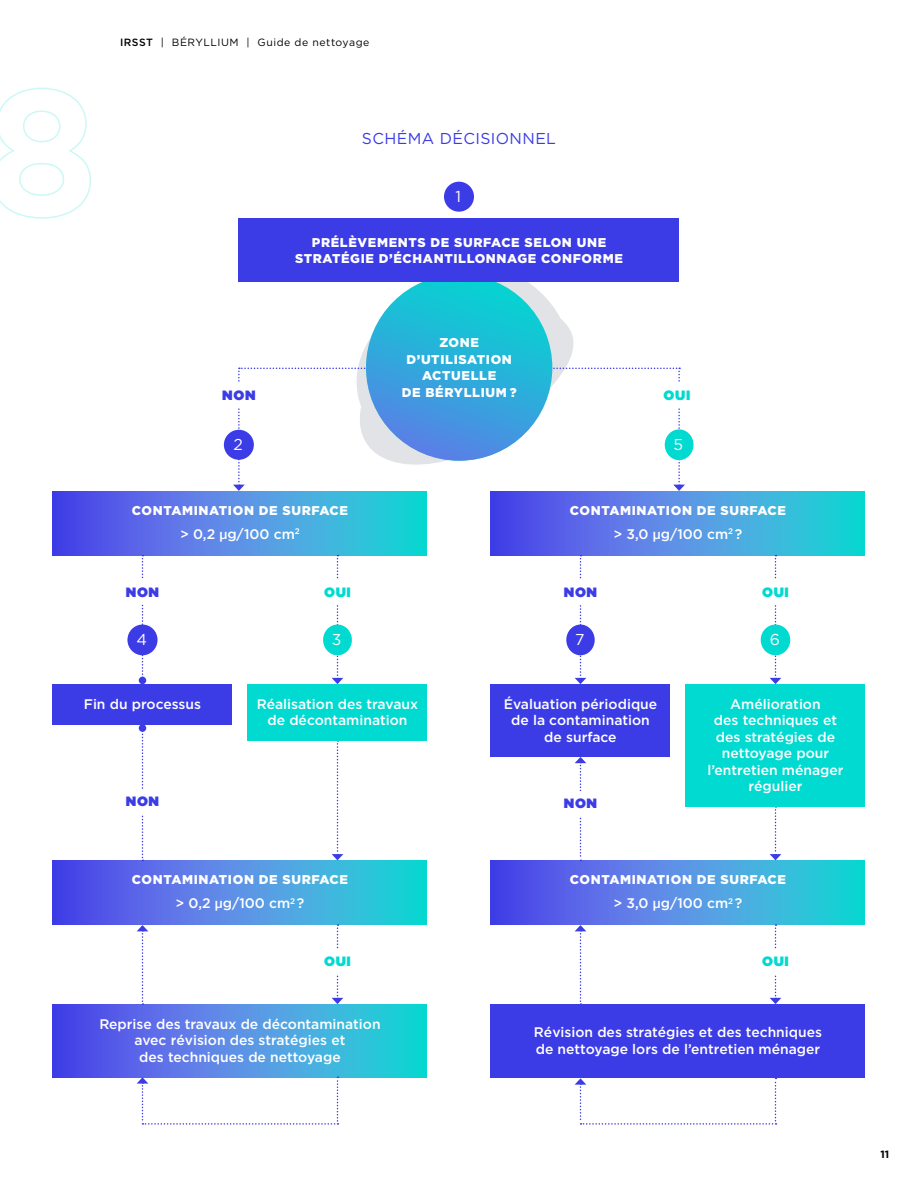
<style>
.page{position:relative;width:918px;height:1188px;background:#fff}
.page>*{position:absolute;margin:0;border:0;box-sizing:border-box;transform-origin:0 0}
.t1{font:15.75px "Gotham HTF";letter-spacing:.025em;color:#3c3ce6}
.t2{font:15.75px "Gotham HTF";color:#fff}
.t3{font:500 13.8px/16.5px "Gotham HTF";color:#fff;text-align:center}
.t4{font:900 13.5px "Gotham HTF";letter-spacing:.05em;color:#3c3ce6}
.t5{font:900 13.5px "Gotham HTF";letter-spacing:.05em;color:#00dad0}
.t6{font:900 12.75px/16.5px "Gotham HTF";letter-spacing:.05em;color:#fff;text-align:center}
.t7{font:10.5px "Gotham HTF";letter-spacing:.05em;color:#000}
.t8{font:700 10.5px "Gotham HTF";color:#000}
.s1{font-weight:500}
.s2{font-family:"Helvetica Neue LT Std"}
</style>
<div class="page">
<svg style="left:0;top:88px;width:91px;height:131px"></svg>
<svg style="left:490px;top:491px;width:375px;height:65px;background:#488ee2"></svg>
<svg style="left:52px;top:1004px;width:375px;height:73px;background:#488fe2"></svg>
<svg style="left:490px;top:860px;width:375px;height:65px;background:#488fe2"></svg>
<svg style="left:339px;top:282px;width:260px;height:183px"></svg>
<svg style="left:233px;top:368px;width:136px;height:123px"></svg>
<svg style="left:542px;top:368px;width:143px;height:123px"></svg>
<svg style="left:142px;top:556px;width:1px;height:121px"></svg>
<div style="left:139px;top:677px;width:7px;height:7px;background:#3c3ce6;border-radius:50%"></div>
<svg style="left:137px;top:925px;width:11px;height:80px"></svg>
<svg style="left:575px;top:925px;width:11px;height:79px"></svg>
<svg style="left:332px;top:556px;width:11px;height:128px"></svg>
<svg style="left:575px;top:555px;width:11px;height:129px"></svg>
<svg style="left:332px;top:741px;width:11px;height:119px"></svg>
<svg style="left:332px;top:925px;width:11px;height:79px"></svg>
<svg style="left:770px;top:555px;width:11px;height:129px"></svg>
<svg style="left:770px;top:807px;width:11px;height:53px"></svg>
<svg style="left:770px;top:924px;width:11px;height:80px"></svg>
<div style="left:52px;top:684px;width:180px;height:40px;background:#3c3ce6"></div>
<div style="left:490px;top:684px;width:180px;height:73px;background:#3c3ce6"></div>
<div style="left:248px;top:684px;width:180px;height:57px;background:#00dad0"></div>
<div style="left:686px;top:684px;width:180px;height:123px;background:#00dad0"></div>
<div style="left:490px;top:1004px;width:376px;height:73px;background:#3c3ce6"></div>
<div style="left:215px;top:383px;width:48px;height:25px;background:#fff"></div>
<div style="left:118px;top:580px;width:49px;height:24px;background:#fff"></div>
<div style="left:556px;top:580px;width:49px;height:24px;background:#fff"></div>
<div style="left:656px;top:383px;width:42px;height:25px;background:#fff"></div>
<div style="left:317px;top:580px;width:41px;height:24px;background:#fff"></div>
<div style="left:317px;top:949px;width:41px;height:25px;background:#fff"></div>
<div style="left:755px;top:580px;width:41px;height:24px;background:#fff"></div>
<div style="left:755px;top:949px;width:41px;height:25px;background:#fff"></div>
<div style="left:127px;top:625px;width:31px;height:30px;background:#3c3ce6;border-radius:50%"></div>
<div style="left:566px;top:625px;width:29px;height:30px;background:#3c3ce6;border-radius:50%"></div>
<div style="left:323px;top:625px;width:29px;height:30px;background:#00dad0;border-radius:50%"></div>
<div style="left:761px;top:625px;width:29px;height:30px;background:#00dad0;border-radius:50%"></div>
<div style="left:665px;top:429px;width:29px;height:31px;background:#00dad0;border-radius:50%"></div>
<svg style="left:142px;top:733px;width:1px;height:127px"></svg>
<div style="left:139px;top:724px;width:7px;height:8px;background:#3c3ce6;border-radius:50%"></div>
<svg style="left:575px;top:757px;width:11px;height:104px"></svg>
<div style="left:444px;top:182px;width:30px;height:30px;background:#3c3ce6;border-radius:50%"></div>
<div style="left:118px;top:789px;width:49px;height:25px;background:#fff"></div>
<div style="left:556px;top:791px;width:49px;height:24px;background:#fff"></div>
<svg style="left:137px;top:1077px;width:202px;height:48px"></svg>
<svg style="left:575px;top:1078px;width:202px;height:47px"></svg>
<div style="left:224px;top:430px;width:30px;height:30px;background:#3c3ce6;border-radius:50%"></div>
<svg style="left:366px;top:274px;width:186px;height:187px;background:#2dacdb"></svg>
<div style="left:239px;top:219px;width:440px;height:63px;background:#3c3ce6"></div>
<svg style="left:52px;top:491px;width:375px;height:65px;background:#488ee2"></svg>
<svg style="left:52px;top:860px;width:375px;height:65px;background:#488ee2"></svg>
<p class="t7" style="left:120px;top:37px;width:251px"><span class="s1">IRSST</span> | BÉRYLLIUM | Guide de nettoyage</p>
<p class="t1" style="left:362px;top:129px;width:196px">SCHÉMA DÉCISIONNEL</p>
<p class="t2" style="left:455px;top:188px;width:7px">1</p>
<p class="t4" style="left:222px;top:387px;width:35px">NON</p>
<p class="t2" style="left:233px;top:436px;width:11px">2</p>
<p class="t6" style="left:295px;top:234px;width:329px">PRÉLÈVEMENTS DE SURFACE SELON UNE<br>STRATÉGIE D’ÉCHANTILLONNAGE CONFORME</p>
<p class="t6" style="left:402px;top:334px;width:116px">ZONE<br>D’UTILISATION<br>ACTUELLE<br>DE BÉRYLLIUM ?</p>
<p class="t5" style="left:664px;top:387px;width:28px">OUI</p>
<p class="t2" style="left:673px;top:436px;width:11px">5</p>
<p class="t6" style="left:132px;top:502px;width:218px">CONTAMINATION DE SURFACE</p>
<p class="t3" style="left:180px;top:525px;width:121px">&gt; 0,2 <span class="s2">µ</span>g/100 cm<sup>2</sup></p>
<p class="t6" style="left:570px;top:502px;width:218px">CONTAMINATION DE SURFACE</p>
<p class="t3" style="left:614px;top:525px;width:130px">&gt; 3,0 <span class="s2">µ</span>g/100 cm<sup>2</sup> ?</p>
<p class="t4" style="left:126px;top:584px;width:35px">NON</p>
<p class="t4" style="left:564px;top:584px;width:35px">NON</p>
<p class="t5" style="left:324px;top:584px;width:28px">OUI</p>
<p class="t5" style="left:762px;top:584px;width:28px">OUI</p>
<p class="t2" style="left:136px;top:631px;width:12px">4</p>
<p class="t2" style="left:332px;top:631px;width:11px">3</p>
<p class="t2" style="left:575px;top:631px;width:11px">7</p>
<p class="t2" style="left:770px;top:631px;width:12px">6</p>
<p class="t3" style="left:84px;top:695px;width:119px">Fin du processus</p>
<p class="t3" style="left:504px;top:695px;width:155px">Évaluation périodique de la contamination de surface</p>
<p class="t3" style="left:257px;top:695px;width:163px">Réalisation des travaux de décontamination</p>
<p class="t3" style="left:707px;top:695px;width:138px">Amélioration<br>des techniques et des stratégies de nettoyage pour l’entretien ménager régulier</p>
<p class="t4" style="left:126px;top:794px;width:35px">NON</p>
<p class="t4" style="left:564px;top:795px;width:35px">NON</p>
<p class="t6" style="left:132px;top:871px;width:218px">CONTAMINATION DE SURFACE</p>
<p class="t3" style="left:176px;top:895px;width:130px">&gt; 0,2 <span class="s2">µ</span>g/100 cm<sup>2</sup> ?</p>
<p class="t5" style="left:324px;top:953px;width:28px">OUI</p>
<p class="t3" style="left:99px;top:1015px;width:283px">Reprise des travaux de décontamination avec révision des stratégies et<br>des techniques de nettoyage</p>
<p class="t6" style="left:570px;top:871px;width:218px">CONTAMINATION DE SURFACE</p>
<p class="t3" style="left:614px;top:895px;width:130px">&gt; 3,0 <span class="s2">µ</span>g/100 cm<sup>2</sup> ?</p>
<p class="t5" style="left:762px;top:953px;width:28px">OUI</p>
<p class="t3" style="left:534px;top:1024px;width:290px;text-align:left">Révision des stratégies et des techniques de nettoyage lors de l’entretien ménager</p>
<p class="t8" style="left:880px;top:1148px;width:10px">11</p>
</div>
